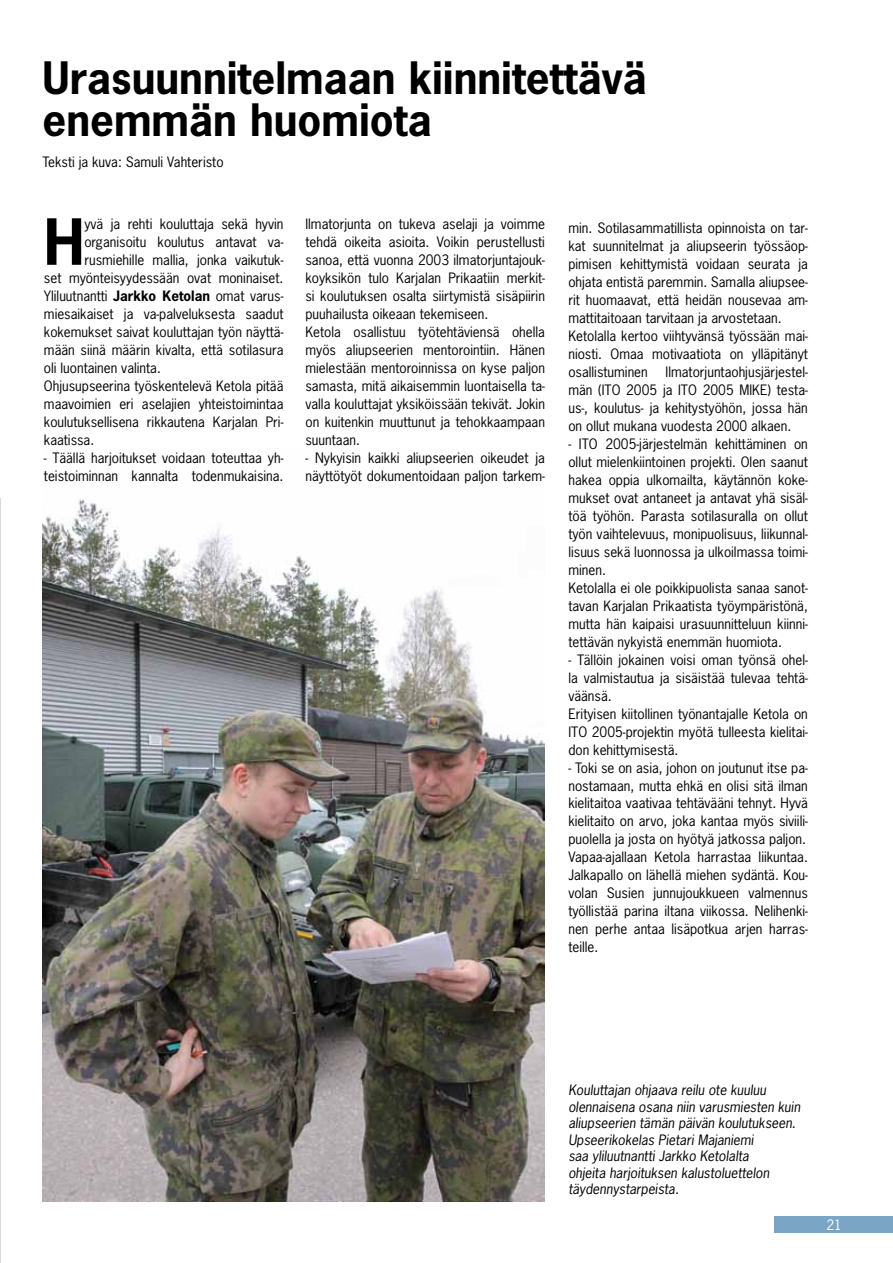
<style>
.page{position:relative;width:893px;height:1263px;background:#fff}
.page>*{position:absolute;margin:0;border:0;box-sizing:border-box;transform-origin:0 0}
.t1{font:700 59.7px "News Gothic Std";color:#000}
.t2{font:700 42px/42px "News Gothic Std";color:#000}
.t3{font:13.5px/18px "News Gothic Std";color:#000}
.t4{font:italic 13.5px/16.5px "News Gothic Std";color:#000}
.t5{font:13.5px "News Gothic Std";color:#fff}
.s1{font-weight:700}
</style>
<div class="page">
<div style="left:774px;top:1217px;width:119px;height:16px;background:#7aa5c5"></div>
<hr style="left:0;top:499px;width:1px;height:764px;background:#ddd8d9">
<img style="left:43px;top:499px;width:502px;height:703px">
<h2 class="t2" style="left:43px;top:56px;width:606px">Urasuunnitelmaan kiinnitettävä enemmän huomiota</h2>
<p class="t3" style="left:43px;top:153px;width:183px">Teksti ja kuva: Samuli Vahteristo</p>
<h1 class="t1" style="left:44px;top:203px;width:42px">H</h1>
<p class="t3" style="left:84px;top:215px;width:201px">yvä ja rehti kouluttaja sekä hyvin</p>
<p class="t3" style="left:84px;top:233px;width:201px">organisoitu koulutus antavat va-</p>
<p class="t3" style="left:84px;top:251px;width:201px">rusmiehille mallia, jonka vaikutuk-</p>
<p class="t3" style="left:44px;top:269px;width:241px">set myönteisyydessään ovat moninaiset.</p>
<p class="t3" style="left:44px;top:287px;width:241px">Yliluutnantti <span class="s1">Jarkko Ketolan</span> omat varus-</p>
<p class="t3" style="left:44px;top:305px;width:241px">miesaikaiset ja va-palveluksesta saadut</p>
<p class="t3" style="left:44px;top:323px;width:241px">kokemukset saivat kouluttajan työn näyttä-</p>
<p class="t3" style="left:44px;top:341px;width:241px">mään siinä määrin kivalta, että sotilasura</p>
<p class="t3" style="left:44px;top:359px;width:118px">oli luontainen valinta.</p>
<p class="t3" style="left:44px;top:377px;width:241px">Ohjusupseerina työskentelevä Ketola pitää</p>
<p class="t3" style="left:44px;top:395px;width:241px">maavoimien eri aselajien yhteistoimintaa</p>
<p class="t3" style="left:44px;top:413px;width:241px">koulutuksellisena rikkautena Karjalan Pri-</p>
<p class="t3" style="left:44px;top:431px;width:52px">kaatissa.</p>
<p class="t3" style="left:44px;top:449px;width:241px">- Täällä harjoitukset voidaan toteuttaa yh&shy;teistoiminnan kannalta todenmukaisina.</p>
<p class="t3" style="left:305px;top:215px;width:241px">Ilmatorjunta on tukeva aselaji ja voimme tehdä oikeita asioita. Voikin perustellusti sanoa, että vuonna 2003 ilmatorjuntajouk&shy;koyksikön tulo Karjalan Prikaatiin merkit&shy;si koulutuksen osalta siirtymistä sisäpiirin puuhailusta oikeaan tekemiseen.<br>Ketola osallistuu työtehtäviensä ohella myös aliupseerien mentorointiin. Hänen mielestään mentoroinnissa on kyse paljon samasta, mitä aikaisemmin luontaisella ta&shy;valla kouluttajat yksiköissään tekivät. Jokin on kuitenkin muuttunut ja tehokkaampaan suuntaan.</p>
<p class="t3" style="left:305px;top:448px;width:241px">- Nykyisin kaikki aliupseerien oikeudet ja näyttötyöt dokumentoidaan paljon tarkem-</p>
<p class="t3" style="left:568px;top:218px;width:241px">min. Sotilasammatillista opinnoista on tar&shy;kat suunnitelmat ja aliupseerin työssäop&shy;pimisen kehittymistä voidaan seurata ja ohjata entistä paremmin. Samalla aliupsee&shy;rit huomaavat, että heidän nousevaa am&shy;mattitaitoaan tarvitaan ja arvostetaan.<br>Ketolalla kertoo viihtyvänsä työssään mai&shy;niosti. Omaa motivaatiota on ylläpitänyt osallistuminen</p>
<p class="t3" style="left:568px;top:362px;width:241px;text-align:justify;text-indent:97px">Ilmatorjuntaohjusjärjestel&shy;män (ITO 2005 ja ITO 2005 MIKE) testa&shy;us-, koulutus- ja kehitystyöhön, jossa hän on ollut mukana vuodesta 2000 alkaen.</p>
<p class="t3" style="left:568px;top:434px;width:241px">- ITO 2005-järjestelmän kehittäminen on ollut mielenkiintoinen projekti. Olen saanut hakea oppia ulkomailta, käytännön koke&shy;mukset ovat antaneet ja antavat yhä sisäl&shy;töä työhön. Parasta sotilasuralla on ollut työn vaihtelevuus, monipuolisuus, liikunnal&shy;lisuus sekä luonnossa ja ulkoilmassa toimi&shy;minen.<br>Ketolalla ei ole poikkipuolista sanaa sanot&shy;tavan Karjalan Prikaatista työympäristönä, mutta hän kaipaisi urasuunnitteluun kiinni&shy;tettävän nykyistä enemmän huomiota.</p>
<p class="t3" style="left:568px;top:650px;width:241px">- Tällöin jokainen voisi oman työnsä ohel&shy;la valmistautua ja sisäistää tulevaa tehtä&shy;väänsä.<br>Erityisen kiitollinen työnantajalle Ketola on ITO 2005-projektin myötä tulleesta kielitai&shy;don kehittymisestä.</p>
<p class="t3" style="left:568px;top:758px;width:241px">- Toki se on asia, johon on joutunut itse pa&shy;nostamaan, mutta ehkä en olisi sitä ilman kielitaitoa vaativaa tehtävääni tehnyt. Hyvä kielitaito on arvo, joka kantaa myös siviili&shy;puolella ja josta on hyötyä jatkossa paljon.<br>Vapaa-ajallaan Ketola harrastaa liikuntaa.<br>Jalkapallo on lähellä miehen sydäntä. Kou&shy;volan Susien junnujoukkueen valmennus työllistää parina iltana viikossa. Nelihenki&shy;nen perhe antaa lisäpotkua arjen harras&shy;teille.</p>
<p class="t4" style="left:568px;top:1082px;width:233px">Kouluttajan ohjaava reilu ote kuuluu olennaisena osana niin varusmiesten kuin aliupseerien tämän päivän koulutukseen.<br>Upseerikokelas Pietari Majaniemi<br>saa yliluutnantti Jarkko Ketolalta<br>ohjeita harjoituksen kalustoluettelon täydennystarpeista.</p>
<p class="t5" style="left:826px;top:1216px;width:17px">21</p>
</div>
